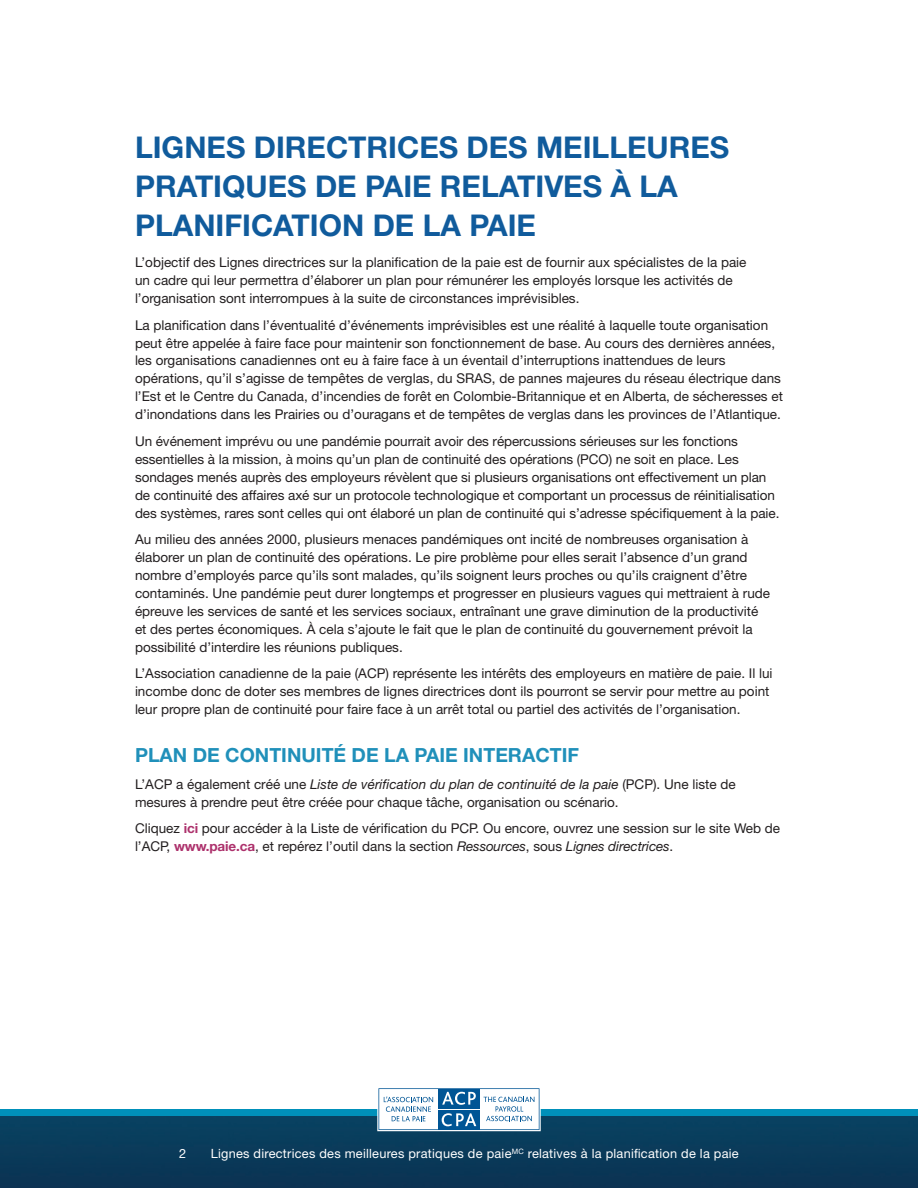
<style>
.page{position:relative;width:918px;height:1188px;background:#fff}
.page>*{position:absolute;margin:0;border:0;box-sizing:border-box;transform-origin:0 0}
.t1{font:700 30px/39px "Helvetica Neue";color:#105b9c}
.t2{font:700 19.5px "Helvetica Neue";color:#2090ba}
.t3{font:13.5px/18px "Helvetica Neue";color:#231f20}
.t4{font:12.75px "Helvetica Neue";letter-spacing:.02em;color:#fff}
.s1{font-style:italic}
.s2{font-weight:700;color:#ad316c}
</style>
<div class="page">
<div style="left:0;top:1115px;width:918px;height:73px;background:#093a5a"></div>
<div style="left:0;top:1109px;width:918px;height:6px;background:#0090ba"></div>
<div style="left:377px;top:1087px;width:164px;height:44px;background:#fff"></div>
<svg style="left:378px;top:1088px;width:162px;height:42px"></svg>
<h1 class="t1" style="left:135px;top:128px;width:596px">LIGNES DIRECTRICES DES MEILLEURES<br>PRATIQUES DE PAIE RELATIVES À LA<br>PLANIFICATION DE LA PAIE</h1>
<p class="t3" style="left:135px;top:253px;width:613px">L’objectif des Lignes directrices sur la planification de la paie est de fournir aux spécialistes de la paie un cadre qui leur permettra d’élaborer un plan pour rémunérer les employés lorsque les activités de l’organisation sont interrompues à la suite de circonstances imprévisibles.</p>
<p class="t3" style="left:135px;top:316px;width:649px">La planification dans l’éventualité d’événements imprévisibles est une réalité à laquelle toute organisation peut être appelée à faire face pour maintenir son fonctionnement de base. Au cours des dernières années, les organisations canadiennes ont eu à faire face à un éventail d’interruptions inattendues de leurs opérations, qu’il s’agisse de tempêtes de verglas, du SRAS, de pannes majeures du réseau électrique dans l’Est et le Centre du Canada, d’incendies de forêt en Colombie-Britannique et en Alberta, de sécheresses et d’inondations dans les Prairies ou d’ouragans et de tempêtes de verglas dans les provinces de l’Atlantique.</p>
<p class="t3" style="left:135px;top:432px;width:646px">Un événement imprévu ou une pandémie pourrait avoir des répercussions sérieuses sur les fonctions essentielles à la mission, à moins qu’un plan de continuité des opérations (PCO) ne soit en place. Les sondages menés auprès des employeurs révèlent que si plusieurs organisations ont effectivement un plan de continuité des affaires axé sur un protocole technologique et comportant un processus de réinitialisation des systèmes, rares sont celles qui ont élaboré un plan de continuité qui s’adresse spécifiquement à la paie.</p>
<p class="t3" style="left:135px;top:530px;width:637px">Au milieu des années 2000, plusieurs menaces pandémiques ont incité de nombreuses organisation à élaborer un plan de continuité des opérations. Le pire problème pour elles serait l’absence d’un grand nombre d’employés parce qu’ils sont malades, qu’ils soignent leurs proches ou qu’ils craignent d’être contaminés. Une pandémie peut durer longtemps et progresser en plusieurs vagues qui mettraient à rude épreuve les services de santé et les services sociaux, entraînant une grave diminution de la productivité et des pertes économiques. À cela s’ajoute le fait que le plan de continuité du gouvernement prévoit la possibilité d’interdire les réunions publiques.</p>
<p class="t3" style="left:135px;top:664px;width:639px">L’Association canadienne de la paie (ACP) représente les intérêts des employeurs en matière de paie. I l lui incombe donc de doter ses membres de lignes directrices dont ils pourront se servir pour mettre au point leur propre plan de continuité pour faire face à un arrêt total ou partiel des activités de l’organisation.</p>
<h2 class="t2" style="left:135px;top:743px;width:446px">PLAN DE CONTINUITÉ DE LA PAIE INTERACTIF</h2>
<p class="t3" style="left:135px;top:775px;width:602px">L’ACP a également créé une <span class="s1">Liste de vérification du plan de continuité de la paie</span> (PCP). Une liste de mesures à prendre peut être créée pour chaque tâche, organisation ou scénario.</p>
<p class="t3" style="left:135px;top:819px;width:647px">Cliquez <span class="s2">ICI</span> pour accéder à la Liste de vérification du PCP. Ou encore, ouvrez une session sur le site Web de l’ACP, <span class="s2">WWW.PAIE.CA</span>, et repérez l’outil dans la section <span class="s1">Ressources</span>, sous <span class="s1">Lignes directrices</span>.</p>
<p class="t4" style="left:179px;top:1146px;width:9px">2</p>
<p class="t4" style="left:211px;top:1146px;width:530px">Lignes directrices des meilleures pratiques de paie<sup>MC</sup> relatives à la planification de la paie</p>
</div>
